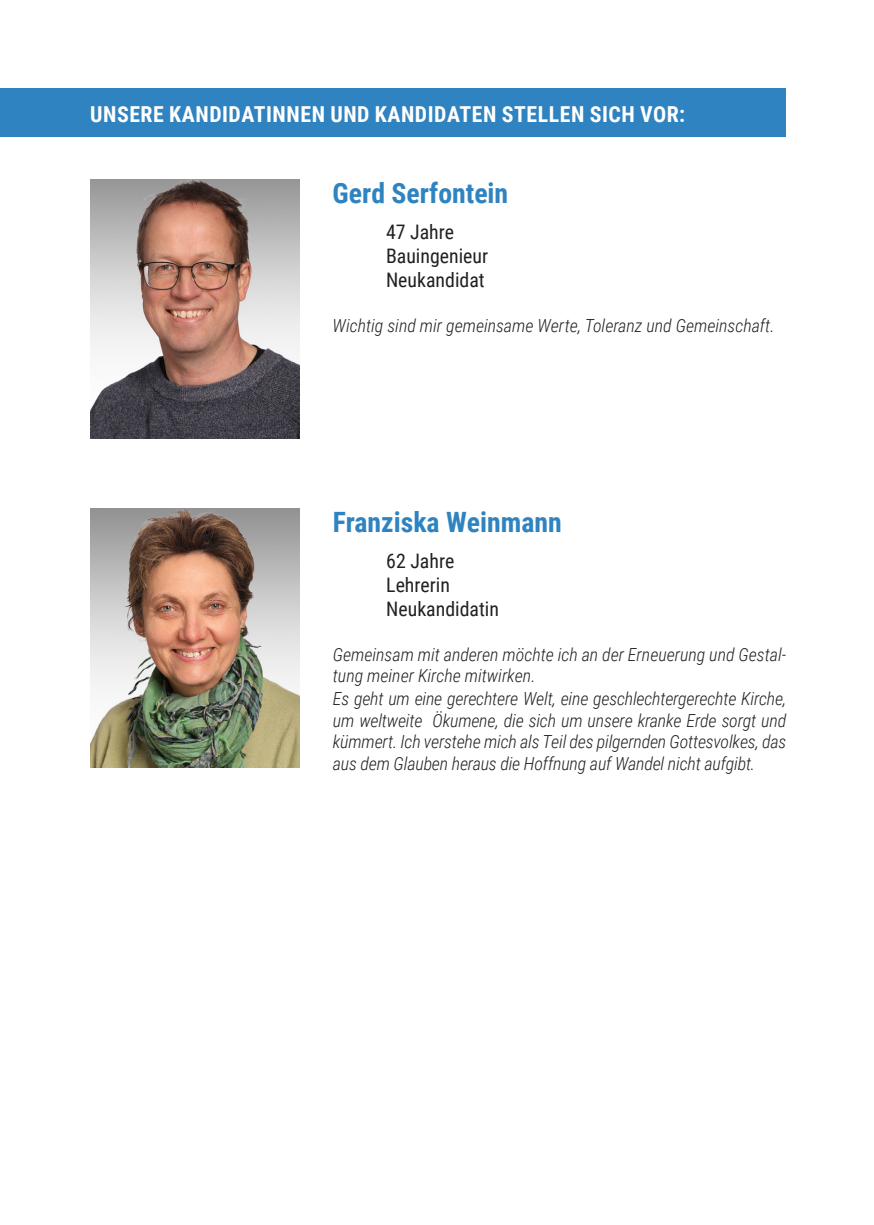
<style>
.page{position:relative;width:874px;height:1225px;background:#fff}
.page>*{position:absolute;margin:0;border:0;box-sizing:border-box;transform-origin:0 0}
.Wort_zum_Sonntag_Grundtext{font:700 28px "Roboto Condensed";color:#2f83c0}
.t1{font:700 22px "Roboto Condensed";letter-spacing:.025em;color:#fff}
.Wort_zum_Sonntag_Grundtext-2{font:20px/24px "Roboto Condensed";color:#231f20}
.Wort_zum_Sonntag_Grundtext-3{font:italic 300 18px/21.6px "Roboto Condensed";color:#231f20}
</style>
<div class="page">
<div style="left:0;top:89px;width:785px;height:48px;background:#2f83c0"></div>
<img style="left:90px;top:179px;width:209px;height:259px">
<img style="left:90px;top:508px;width:209px;height:259px">
<p class="t1" style="left:90px;top:99px;width:596px">UNSERE KANDIDATINNEN UND KANDIDATEN STELLEN SICH VOR:</p>
<p class="Wort_zum_Sonntag_Grundtext" style="left:332px;top:174px;width:177px">Gerd Serfontein</p>
<p class="Wort_zum_Sonntag_Grundtext-2" style="left:386px;top:219px;width:103px">47 Jahre<br>Bauingenieur<br>Neukandidat</p>
<p class="Wort_zum_Sonntag_Grundtext-3" style="left:332px;top:314px;width:443px">Wichtig sind mir gemeinsame Werte, Toleranz und Gemeinschaft.</p>
<p class="Wort_zum_Sonntag_Grundtext" style="left:333px;top:502px;width:230px">Franziska Weinmann</p>
<p class="Wort_zum_Sonntag_Grundtext-2" style="left:386px;top:548px;width:114px">62 Jahre<br>Lehrerin<br>Neukandidatin</p>
<p class="Wort_zum_Sonntag_Grundtext-3" style="left:333px;top:643px;width:454px">Gemeinsam mit anderen möchte ich an der Erneuerung und Gestal&shy;tung meiner Kirche mitwirken.</p>
<p class="Wort_zum_Sonntag_Grundtext-3" style="left:333px;top:687px;width:454px;text-align:justify">Es geht um eine gerechtere Welt, eine geschlechtergerechte Kirche, um weltweite Ökumene, die sich um unsere kranke Erde sorgt und kümmert. Ich verstehe mich als Teil des pilgernden Gottesvolkes, das aus dem Glauben heraus die Hoffnung auf Wandel nicht aufgibt.</p>
</div>
